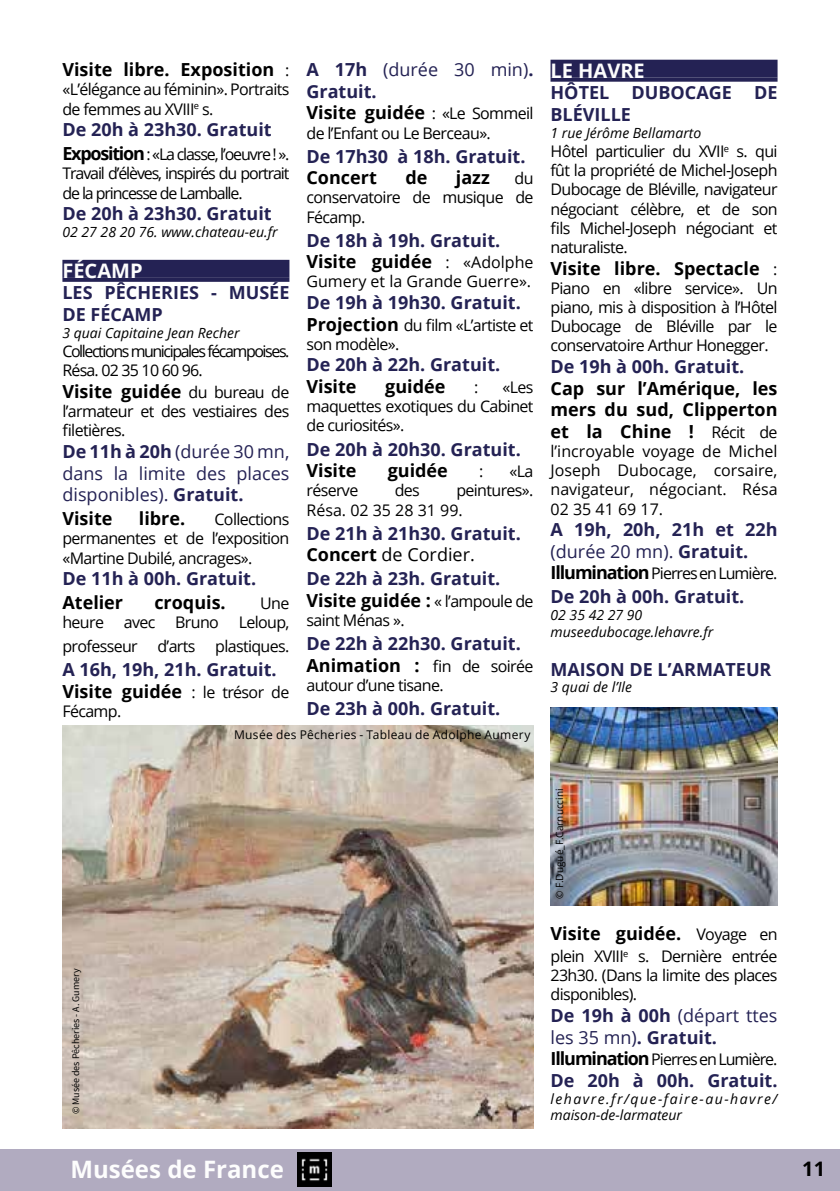
<style>
.page{position:relative;width:840px;height:1191px;background:#fff}
.page>*{position:absolute;margin:0;border:0;box-sizing:border-box;transform-origin:0 0}
.t1{font:700 24px "Open Sans";color:#fdfdfd}
.t2{font:700 20px "Open Sans";color:#fdfdfd}
.t3{font:700 20px "Open Sans";color:#000}
.t4{font:700 18px/21.6px "Open Sans";color:#242254}
.t5{font:700 18px/21.6px "Open Sans";color:#000;text-align:justify}
.t6{font:18px/21.6px "Open Sans";color:#242254;text-align:justify}
.t7{font:16px/19.2px "Open Sans";letter-spacing:-.04em;color:#000;text-align:justify}
.t8{font:16px "Open Sans";letter-spacing:-.06em;color:#000}
.t9{font:16px/19.2px "Open Sans";letter-spacing:-.09em;color:#000}
.t10{font:16px/19.2px "Open Sans";letter-spacing:-.02em;color:#000}
.t11{font:16px "Open Sans";color:#000}
.t12{font:italic 14px/16.8px "Open Sans";color:#000}
.t13{font:italic 14px/16.8px "Open Sans";letter-spacing:.105em;color:#000}
.t14{font:12px "Open Sans";letter-spacing:.025em;color:#000}
.t15{font:10px "Source Sans Pro";color:#000}
.t16{font:10px "Open Sans";color:#000}
.s1{font-weight:400;font-size:16px}
.s2{font-weight:700;font-size:18px}
.s3{font-weight:700}
.s4{color:#000}
.s5{font-weight:400;font-size:16px;color:#000}
.s6{font-weight:400}
.s7{font-weight:400;color:#000}
</style>
<div class="page">
<div style="left:0;top:1149px;width:839px;height:42px;background:#b1abc0"></div>
<div style="left:62px;top:260px;width:227px;height:18px;background:#242254"></div>
<svg style="left:62px;top:278px;width:227px;height:4px"></svg>
<div style="left:550px;top:60px;width:227px;height:18px;background:#242254"></div>
<svg style="left:550px;top:78px;width:227px;height:4px"></svg>
<img style="left:550px;top:707px;width:227px;height:198px">
<img style="left:62px;top:726px;width:471px;height:402px">
<img style="left:298px;top:1152px;width:33px;height:34px">
<p class="t5" style="left:62px;top:58px;width:228px">Visite libre. Exposition <span class="s1">:</span></p>
<p class="t7" style="left:62px;top:80px;width:228px">«L’élégance au féminin». Portraits de femmes au XVIII<sup>e</sup> s.</p>
<p class="t4" style="left:62px;top:118px;width:211px">De 20h à 23h30. Gratuit</p>
<p class="t7" style="left:62px;top:144px;width:228px"><span class="s2">Exposition</span> : «La classe, l’oeuvre ! ».<br>Travail d’élèves, inspirés du portrait de la princesse de Lamballe.</p>
<p class="t4" style="left:62px;top:202px;width:211px">De 20h à 23h30. Gratuit</p>
<p class="t12" style="left:62px;top:223px;width:217px">02 27 28 20 76. www.chateau-eu.fr</p>
<p class="t2" style="left:62px;top:256px;width:82px">FÉCAMP</p>
<p class="t4" style="left:62px;top:282px;width:228px">LES PÊCHERIES - MUSÉE<br>DE FÉCAMP</p>
<p class="t12" style="left:62px;top:324px;width:178px">3 quai Capitaine Jean Recher</p>
<p class="t9" style="left:62px;top:341px;width:228px">Collections municipales fécampoises.<br>Résa. 02 35 10 60 96.</p>
<p class="t5" style="left:62px;top:380px;width:228px">Visite guidée <span class="s1">du bureau de</span></p>
<p class="t7" style="left:62px;top:401px;width:228px">l’armateur et des vestiaires des filetières.</p>
<p class="t6" style="left:62px;top:440px;width:228px"><span class="s3">De 11h à 20h</span> (durée 30 mn, dans la limite des places disponibles). <span class="s3">Gratuit.</span></p>
<p class="t5" style="left:62px;top:507px;width:52px">Visite</p>
<p class="t5" style="left:139px;top:507px;width:48px">libre.</p>
<p class="t7" style="left:62px;top:509px;width:228px;text-indent:152px">Collections permanentes et de l’exposition «Martine Dubilé, ancrages».</p>
<p class="t4" style="left:62px;top:567px;width:195px">De 11h à 00h. Gratuit.</p>
<p class="t5" style="left:62px;top:591px;width:62px">Atelier</p>
<p class="t5" style="left:154px;top:591px;width:73px">croquis.</p>
<p class="t7" style="left:62px;top:593px;width:228px;text-align:right">Une<br>heure avec Bruno Leloup,</p>
<p class="t7" style="left:62px;top:636px;width:228px">professeur d’arts plastiques.</p>
<p class="t4" style="left:62px;top:658px;width:228px">A 16h, 19h, 21h. Gratuit.<br><span class="s4">Visite guidée</span> <span class="s5">: le trésor de</span></p>
<p class="t7" style="left:62px;top:701px;width:60px">Fécamp.</p>
<p class="t4" style="left:306px;top:58px;width:228px">A 17h <span class="s6">(durée 30 min)</span>.<br>Gratuit.<br><span class="s4">Visite guidée</span> <span class="s5">: «Le Sommeil</span></p>
<p class="t7" style="left:306px;top:123px;width:186px">de l’Enfant ou Le Berceau».</p>
<p class="t4" style="left:306px;top:145px;width:220px">De 17h30 à 18h. Gratuit.</p>
<p class="t5" style="left:306px;top:166px;width:72px">Concert</p>
<p class="t5" style="left:405px;top:166px;width:24px">de</p>
<p class="t5" style="left:455px;top:166px;width:35px">jazz</p>
<p class="t7" style="left:306px;top:168px;width:228px;text-indent:208px">du conservatoire de musique de Fécamp.</p>
<p class="t4" style="left:306px;top:229px;width:228px">De 18h à 19h. Gratuit.<br><span class="s4">Visite guidée</span> <span class="s5">: «Adolphe</span></p>
<p class="t11" style="left:306px;top:271px;width:226px">Gumery et la Grande Guerre».</p>
<p class="t4" style="left:306px;top:291px;width:216px">De 19h à 19h30. Gratuit.</p>
<p class="t7" style="left:306px;top:315px;width:228px"><span class="s2">Projection</span> du film «L’artiste et son modèle».</p>
<p class="t4" style="left:306px;top:354px;width:195px">De 20h à 22h. Gratuit.</p>
<p class="t5" style="left:306px;top:375px;width:52px">Visite</p>
<p class="t5" style="left:385px;top:375px;width:62px">guidée</p>
<p class="t7" style="left:474px;top:377px;width:6px">:</p>
<p class="t7" style="left:306px;top:377px;width:228px;text-indent:196px">«Les maquettes exotiques du Cabinet de curiosités».</p>
<p class="t4" style="left:306px;top:438px;width:216px">De 20h à 20h30. Gratuit.</p>
<p class="t5" style="left:306px;top:459px;width:52px">Visite</p>
<p class="t5" style="left:387px;top:459px;width:62px">guidée</p>
<p class="t7" style="left:478px;top:461px;width:6px">:</p>
<p class="t7" style="left:509px;top:461px;width:25px">«La</p>
<p class="t7" style="left:306px;top:480px;width:53px">réserve</p>
<p class="t7" style="left:394px;top:480px;width:27px">des</p>
<p class="t10" style="left:306px;top:480px;width:228px;text-indent:150px">peintures».<br>Résa. 02 35 28 31 99.</p>
<p class="t4" style="left:306px;top:522px;width:216px">De 21h à 21h30. Gratuit.<br><span class="s4">Concert</span> <span class="s7">de Cordier.</span></p>
<p class="t4" style="left:306px;top:567px;width:228px">De 22h à 23h. Gratuit.<br><span class="s4">Visite guidée :</span> <span class="s5">« l’ampoule de</span></p>
<p class="t7" style="left:306px;top:610px;width:100px">saint Ménas ».</p>
<p class="t4" style="left:306px;top:632px;width:216px">De 22h à 22h30. Gratuit.</p>
<p class="t7" style="left:306px;top:656px;width:228px"><span class="s2">Animation :</span> fin de soirée autour d’une tisane.</p>
<p class="t4" style="left:306px;top:697px;width:195px">De 23h à 00h. Gratuit.</p>
<p class="t14" style="left:234px;top:727px;width:298px">Musée des Pêcheries - Tableau de Adolphe Aumery</p>
<p class="t2" style="left:550px;top:56px;width:96px">LE HAVRE</p>
<p class="t4" style="left:550px;top:81px;width:228px">HÔTEL DUBOCAGE DE<br>BLÉVILLE</p>
<p class="t12" style="left:550px;top:124px;width:152px">1 rue Jérôme Bellamarto</p>
<p class="t7" style="left:550px;top:141px;width:228px">Hôtel particulier du XVII<sup>e</sup> s. qui fût la propriété de Michel-Joseph Dubocage de Bléville, navigateur négociant célèbre, et de son fils Michel-Joseph négociant et naturaliste.</p>
<p class="t5" style="left:550px;top:257px;width:228px">Visite libre. Spectacle <span class="s1">:</span></p>
<p class="t7" style="left:550px;top:278px;width:228px">Piano en «libre service». Un piano, mis à disposition à l’Hôtel Dubocage de Bléville par le conservatoire Arthur Honegger.</p>
<p class="t4" style="left:550px;top:355px;width:195px">De 19h à 00h. Gratuit.</p>
<p class="t5" style="left:550px;top:377px;width:228px">Cap sur l’Amérique, les mers du sud, Clipperton et la Chine ! <span class="s1">Récit de</span></p>
<p class="t7" style="left:550px;top:441px;width:228px">l’incroyable voyage de Michel Joseph Dubocage, corsaire, navigateur, négociant. Résa 02 35 41 69 17.</p>
<p class="t4" style="left:550px;top:518px;width:228px">A 19h, 20h, 21h et 22h <span class="s6">(durée 20 mn).</span> Gratuit.</p>
<p class="t8" style="left:550px;top:562px;width:228px"><span class="s2">Illumination</span> Pierres en Lumière.</p>
<p class="t4" style="left:550px;top:585px;width:195px">De 20h à 00h. Gratuit.</p>
<p class="t12" style="left:550px;top:606px;width:164px">02 35 42 27 90 museedubocage.lehavre.fr</p>
<p class="t4" style="left:550px;top:657px;width:222px">MAISON DE L’ARMATEUR</p>
<p class="t12" style="left:550px;top:678px;width:83px">3 quai de l’Ile</p>
<p class="t15" style="left:70px;top:1114px;width:147px;rotate:-90deg">© Musée des Pêcheries - A. Gumery</p>
<h1 class="t1" style="left:70px;top:1152px;width:215px">Musées de France</h1>
<p class="t16" style="left:552px;top:898px;width:112px;rotate:-90deg">© F.Dugué_F.Carnuccini</p>
<p class="t5" style="left:550px;top:922px;width:228px">Visite guidée. <span class="s1">Voyage en</span></p>
<p class="t7" style="left:550px;top:946px;width:228px">plein XVIII<sup>e</sup> s. Dernière entrée 23h30. (Dans la limite des places disponibles).</p>
<p class="t6" style="left:550px;top:1004px;width:228px"><span class="s3">De 19h à 00h</span> (départ ttes les 35 mn)<span class="s3">. Gratuit.</span></p>
<p class="t8" style="left:550px;top:1048px;width:228px"><span class="s2">Illumination</span> Pierres en Lumière.</p>
<p class="t4" style="left:550px;top:1069px;width:228px">De 20h à 00h. Gratuit.</p>
<p class="t13" style="left:550px;top:1089px;width:228px">lehavre.fr/que-faire-au-havre/ maison-de-larmateur</p>
<p class="t3" style="left:801px;top:1154px;width:24px">11</p>
</div>
